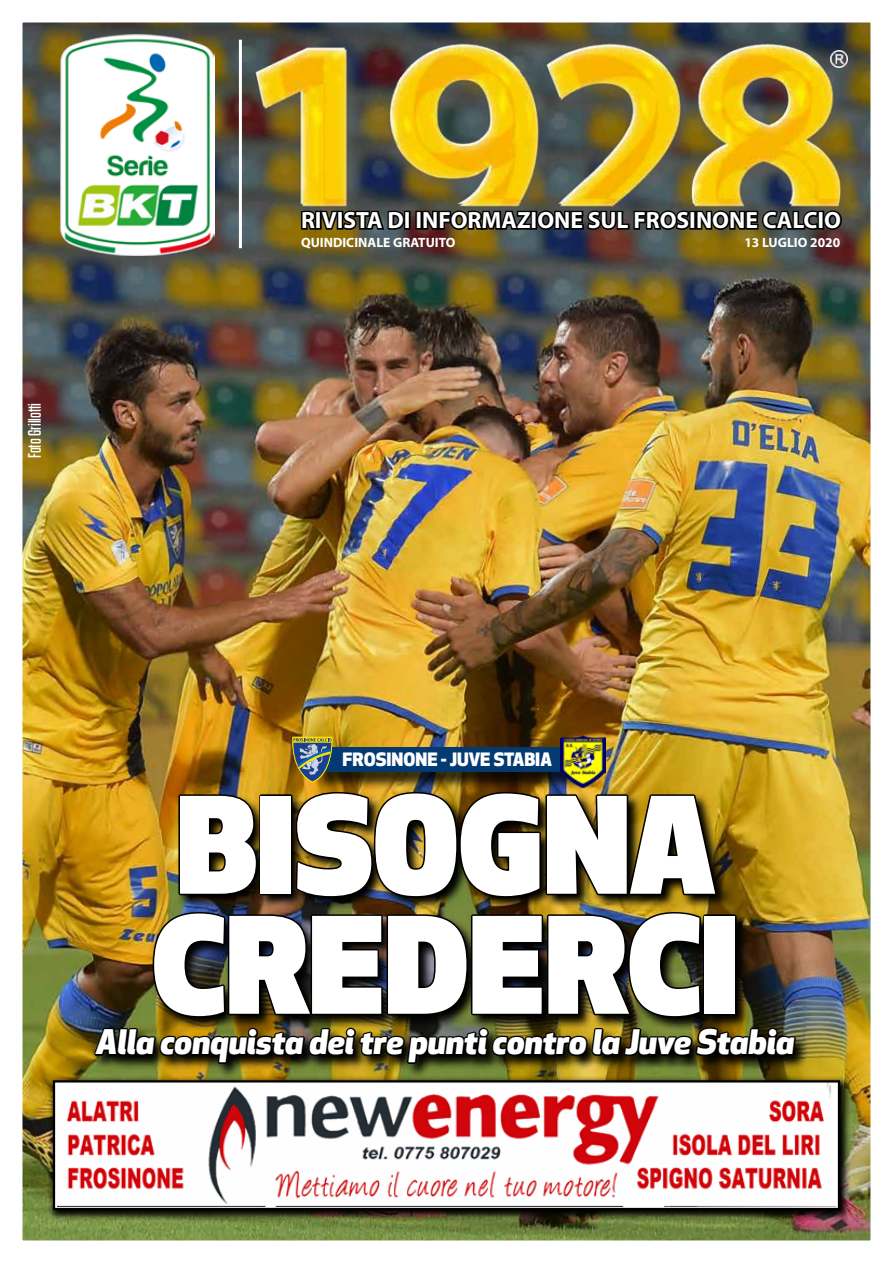
<style>
.page{position:relative;width:893px;height:1263px;background:#fff}
.page>*{position:absolute;margin:0;border:0;box-sizing:border-box;transform-origin:0 0}
.t1{font:900 130.5px/120px "Apex New";color:#fff}
.t2{font:italic 800 33px "Apex New";color:#fff}
.t3{font:700 23.55px "Myriad Pro";color:#fff}
.t4{font:800 18px "Apex New";color:#fff}
.t5{font:18px "Dharma Gothic E";color:#fff}
.t6{font:700 13.5px "Myriad Pro";color:#fff}
</style>
<div class="page">
<img style="left:23px;top:23px;width:847px;height:1217px">
<img style="left:92px;top:790px;width:717px;height:285px">
<svg style="left:177px;top:793px;width:82px;height:104px;background:#1e1706"></svg>
<div style="left:259px;top:794px;width:34px;height:101px;border:3px solid #000"></div>
<svg style="left:294px;top:790px;width:425px;height:109px;background:#271f08"></svg>
<img style="left:91px;top:910px;width:707px;height:165px">
<div style="left:315px;top:750px;width:285px;height:40px;background:#000;opacity:.75"></div>
<div style="left:313px;top:748px;width:269px;height:24px;background:#023a71"></div>
<img style="left:560px;top:735px;width:46px;height:53px">
<svg style="left:292px;top:737px;width:41px;height:46px;background:#6f7864"></svg>
<img style="left:60px;top:34px;width:155px;height:222px">
<img style="left:233px;top:28px;width:617px;height:198px">
<svg style="left:300px;top:190px;width:106px;height:67px;background:#58512c"></svg>
<div style="left:404px;top:211px;width:7px;height:19px;border:3px solid #000"></div>
<div style="left:415px;top:211px;width:7px;height:19px;border:3px solid #000"></div>
<img style="left:421px;top:184px;width:422px;height:55px">
<hr style="left:239px;top:40px;width:3px;height:208px;background:#fff">
<img style="left:830px;top:50px;width:18px;height:18px">
<img style="left:48px;top:1075px;width:803px;height:146px">
<img style="left:57px;top:1083px;width:778px;height:123px">
<div style="left:53px;top:1080px;width:787px;height:130px;border:2px solid #000"></div>
<p class="t5" style="left:26px;top:458px;width:57px;rotate:-90deg">Foto Grillotti</p>
<p class="t3" style="left:301px;top:205px;width:542px">RIVISTA DI INFORMAZIONE SUL FROSINONE CALCIO</p>
<p class="t6" style="left:301px;top:233px;width:156px">QUINDICINALE GRATUITO</p>
<p class="t6" style="left:744px;top:234px;width:97px">13 LUGLIO 2020</p>
<p class="t4" style="left:343px;top:747px;width:211px">FROSINONE - JUVE STABIA</p>
<h1 class="t1" style="left:152px;top:784px;width:588px">BISOGNA<br>CREDERCI</h1>
<p class="t2" style="left:96px;top:1019px;width:700px">Alla conquista dei tre punti contro la Juve Stabia</p>
</div>
